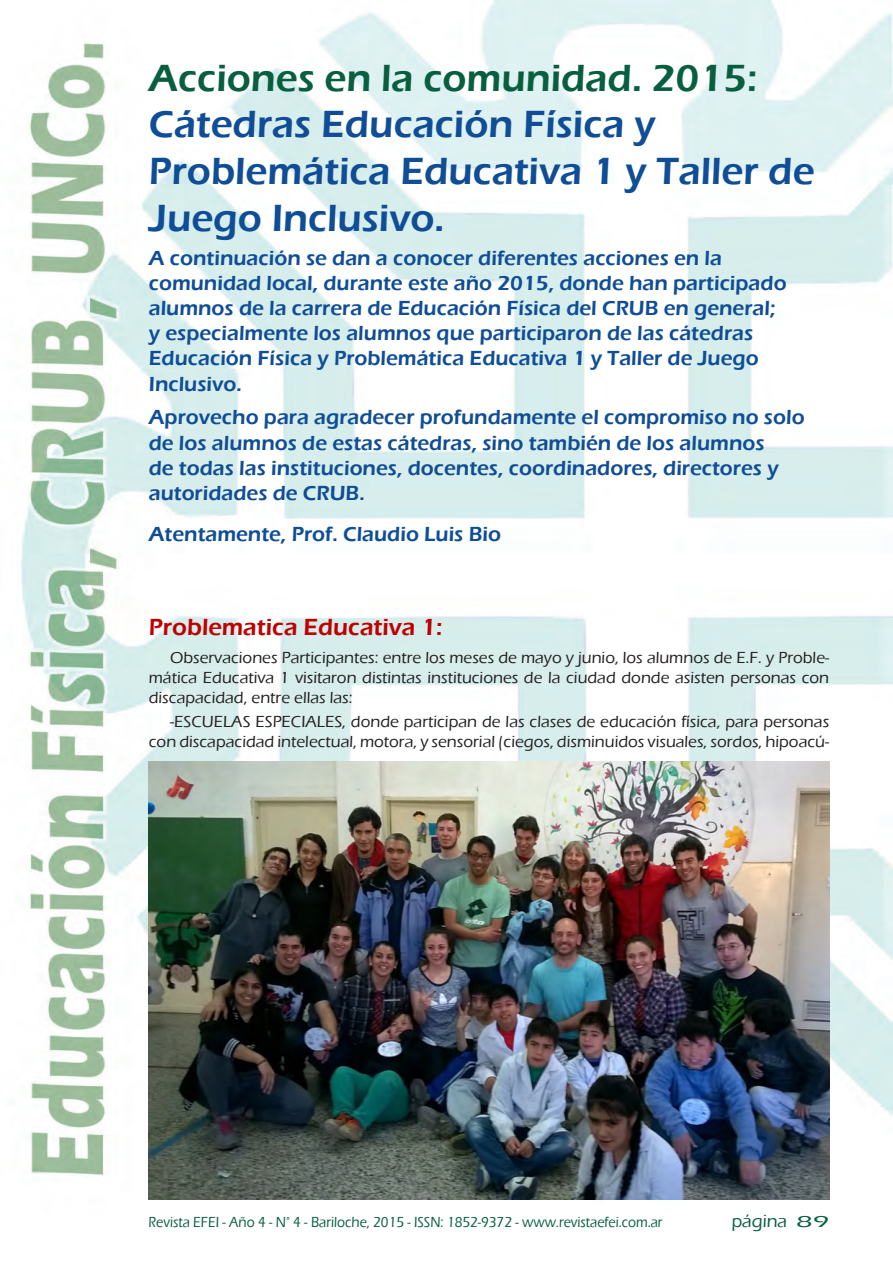
<style>
.page{position:relative;width:893px;height:1263px;background:#fff}
.page>*{position:absolute;margin:0;border:0;box-sizing:border-box;transform-origin:0 0}
.t1{font:600 39px/46.8px "Eras ITC";color:#0f4d96}
.t2{font:600 39px "Eras ITC";color:#085f40}
.t3{font:600 24px "Eras ITC";color:#c00000}
.t4{font:600 21px/25.2px "Eras ITC";color:#0f4d96}
.t5{font:500 18px "Eras ITC";color:#085f40}
.t6{font:500 16.5px/19.8px "Eras ITC";color:#231f20;text-align:justify}
.t7{font:500 15px "Eras ITC";color:#085f40;scale:.9 1}
.s1{font-size:16.5px}
</style>
<div class="page">
<img style="left:21px;top:0;width:872px;height:1200px">
<img style="left:149px;top:761px;width:680px;height:438px">
<h1 class="t2" style="left:149px;top:61px;width:610px">Acciones en la comunidad. 2015:</h1>
<h1 class="t1" style="left:149px;top:104px;width:667px">Cátedras Educación Física y<br>Problemática Educativa 1 y Taller de<br>Juego Inclusivo.</h1>
<p class="t4" style="left:149px;top:247px;width:639px">A continuación se dan a conocer diferentes acciones en la comunidad local, durante este año 2015, donde han participado alumnos de la carrera de Educación Física del CRUB en general; y especialmente los alumnos que participaron de las cátedras Educación Física y Problemática Educativa 1 y Taller de Juego Inclusivo.</p>
<p class="t4" style="left:149px;top:406px;width:657px">Aprovecho para agradecer profundamente el compromiso no solo de los alumnos de estas cátedras, sino también de los alumnos<br>de todas las instituciones, docentes, coordinadores, directores y autoridades de CRUB.</p>
<p class="t4" style="left:149px;top:523px;width:354px">Atentamente, Prof. Claudio Luis Bio</p>
<p class="t3" style="left:149px;top:617px;width:295px">Problematica Educativa 1:</p>
<p class="t6" style="left:149px;top:648px;width:682px;text-indent:21px">Observaciones Participantes: entre los meses de mayo y junio, los alumnos de E.F. y Proble&shy;mática Educativa 1 visitaron distintas instituciones de la ciudad donde asisten personas con discapacidad, entre ellas las:</p>
<p class="t6" style="left:149px;top:712px;width:682px;text-align:right">-ESCUELAS ESPECIALES, donde participan de las clases de educación física, para personas con discapacidad intelectual, motora, y sensorial (ciegos, disminuidos visuales, sordos, hipoacú-</p>
<p class="t7" style="left:149px;top:1216px;width:573px">Revista EFEI - Año 4 - N° 4 - Bariloche, 2015 - ISSN: 1852-9372 - www.revistaefei.com.ar</p>
<p class="t5" style="left:732px;top:1213px;width:99px">página <span class="s1">89</span></p>
</div>
